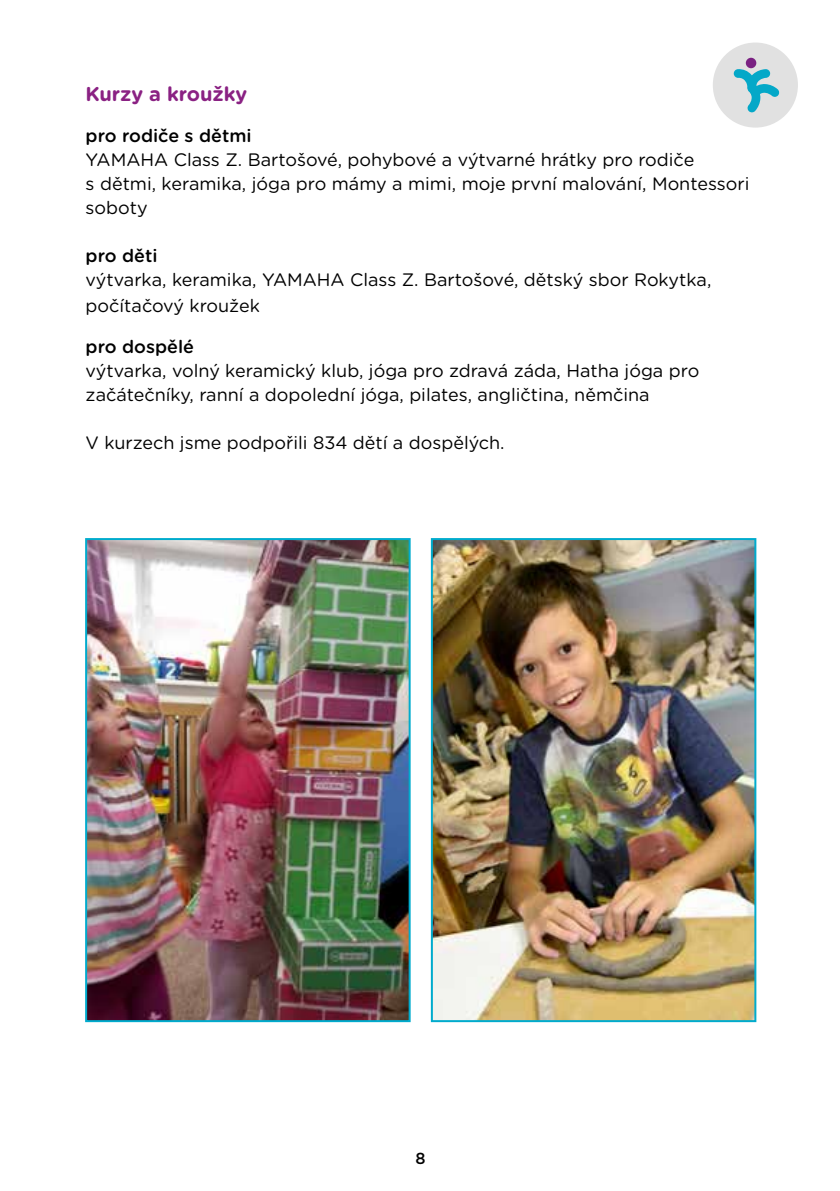
<style>
.page{position:relative;width:840px;height:1191px;background:#fff}
.page>*{position:absolute;margin:0;border:0;box-sizing:border-box;transform-origin:0 0}
.t1{font:700 20px "Gotham Rounded";color:#8a2183}
.t2{font:18px/24px "Gotham Rounded";color:#000}
.t3{font:500 18px "Gotham Rounded";color:#000}
.t4{font:500 16px "Gotham Rounded";color:#000}
</style>
<div class="page">
<div style="left:712px;top:43px;width:85px;height:85px;background:#e1e1e1;border-radius:50%"></div>
<svg style="left:733px;top:69px;width:46px;height:44px"></svg>
<div style="left:745px;top:58px;width:10px;height:10px;background:#7a2182;border-radius:50%"></div>
<img style="left:433px;top:541px;width:320px;height:478px">
<div style="left:430px;top:538px;width:326px;height:484px;border:2px solid #00abcd"></div>
<img style="left:88px;top:541px;width:319px;height:478px">
<div style="left:85px;top:538px;width:325px;height:484px;border:2px solid #00abcd"></div>
<p class="t1" style="left:86px;top:79px;width:163px">Kurzy a kroužky</p>
<p class="t3" style="left:86px;top:123px;width:167px">pro rodiče s dětmi</p>
<p class="t2" style="left:86px;top:147px;width:665px">YAMAHA Class Z. Bartošové, pohybové a výtvarné hrátky pro rodiče<br>s dětmi, keramika, jóga pro mámy a mimi, moje první malování, Montessori soboty</p>
<p class="t3" style="left:86px;top:243px;width:73px">pro děti</p>
<p class="t2" style="left:86px;top:266px;width:627px;line-height:26px">výtvarka, keramika, YAMAHA Class Z. Bartošové, dětský sbor Rokytka, počítačový kroužek</p>
<p class="t3" style="left:86px;top:334px;width:110px">pro dospělé</p>
<p class="t2" style="left:86px;top:358px;width:614px">výtvarka, volný keramický klub, jóga pro zdravá záda, Hatha jóga pro začátečníky, ranní a dopolední jóga, pilates, angličtina, němčina</p>
<p class="t2" style="left:86px;top:430px;width:420px">V kurzech jsme podpořili 834 dětí a dospělých.</p>
<p class="t4" style="left:415px;top:1147px;width:12px">8</p>
</div>
